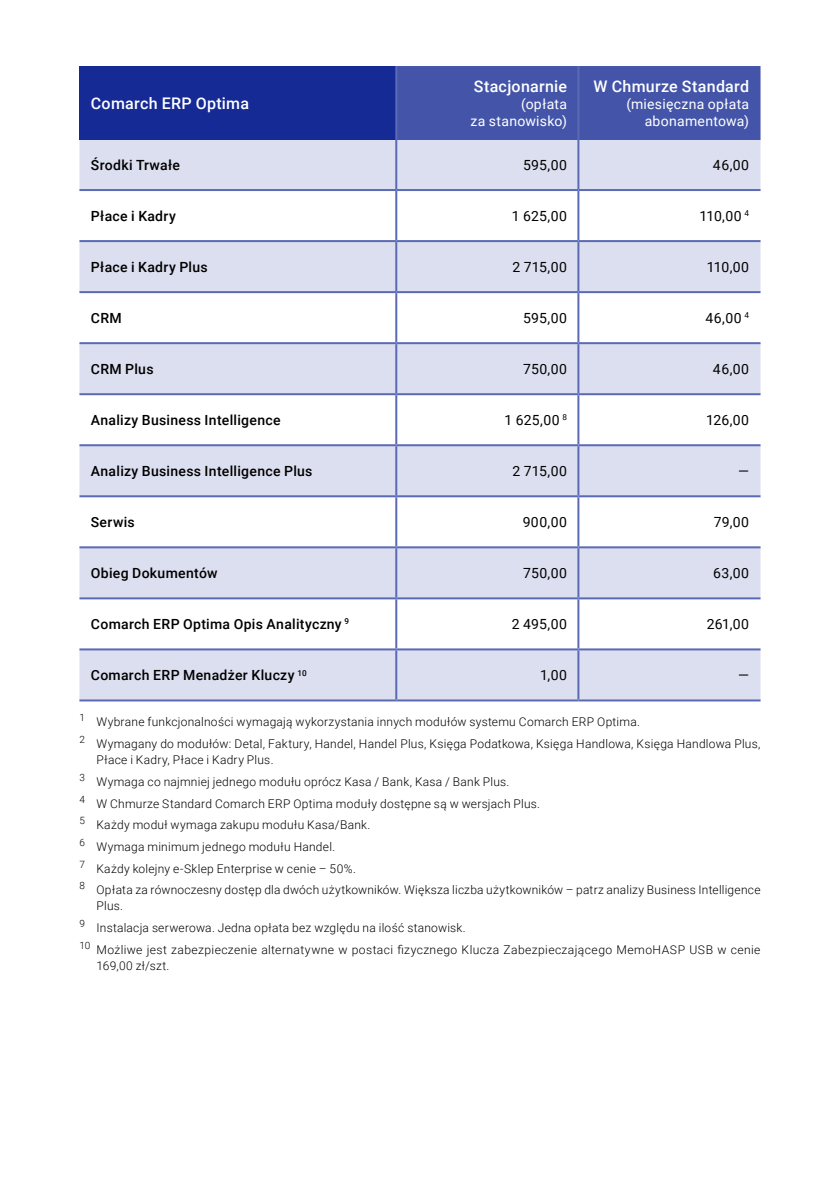
<style>
.page{position:relative;width:840px;height:1191px;background:#fff}
.page>*{position:absolute;margin:0;border:0;box-sizing:border-box;transform-origin:0 0}
.t1{font:500 16px "Roboto";letter-spacing:.02em;color:#fff}
.t2{font:500 14px "Roboto";letter-spacing:.02em;color:#000}
.t3{font:14px "Roboto";letter-spacing:.035em;color:#000}
.t4{font:14px/16.8px "Roboto";letter-spacing:.02em;color:#fff;text-align:right}
.t5{font:300 12px/21.6px "Roboto";letter-spacing:.02em;color:#000}
</style>
<div class="page">
<div style="left:79px;top:66px;width:317px;height:74px;background:#152a94"></div>
<div style="left:397px;top:66px;width:363px;height:74px;background:#4455a9"></div>
<div style="left:79px;top:140px;width:681px;height:559px;background:#dcdfef"></div>
<svg style="left:79px;top:191px;width:681px;height:457px"></svg>
<hr style="left:395px;top:66px;width:2px;height:74px;background:#5b6ab4">
<hr style="left:577px;top:66px;width:2px;height:74px;background:#5b6ab4">
<hr style="left:395px;top:191px;width:2px;height:49px;background:#5b6ab4">
<hr style="left:395px;top:293px;width:2px;height:49px;background:#5b6ab4">
<hr style="left:395px;top:395px;width:2px;height:49px;background:#5b6ab4">
<hr style="left:395px;top:497px;width:2px;height:49px;background:#5b6ab4">
<hr style="left:395px;top:599px;width:2px;height:49px;background:#5b6ab4">
<hr style="left:577px;top:191px;width:2px;height:49px;background:#5b6ab4">
<hr style="left:577px;top:293px;width:2px;height:49px;background:#5b6ab4">
<hr style="left:577px;top:395px;width:2px;height:49px;background:#5b6ab4">
<hr style="left:577px;top:497px;width:2px;height:49px;background:#5b6ab4">
<hr style="left:577px;top:599px;width:2px;height:49px;background:#5b6ab4">
<hr style="left:79px;top:189px;width:317px;height:2px;background:#5b6ab4">
<hr style="left:79px;top:240px;width:317px;height:2px;background:#5b6ab4">
<hr style="left:79px;top:291px;width:317px;height:2px;background:#5b6ab4">
<hr style="left:79px;top:342px;width:317px;height:2px;background:#5b6ab4">
<hr style="left:79px;top:393px;width:317px;height:2px;background:#5b6ab4">
<hr style="left:79px;top:444px;width:317px;height:2px;background:#5b6ab4">
<hr style="left:79px;top:495px;width:317px;height:2px;background:#5b6ab4">
<hr style="left:79px;top:546px;width:317px;height:2px;background:#5b6ab4">
<hr style="left:79px;top:597px;width:317px;height:2px;background:#5b6ab4">
<hr style="left:79px;top:648px;width:317px;height:2px;background:#5b6ab4">
<hr style="left:79px;top:699px;width:317px;height:2px;background:#5b6ab4">
<hr style="left:578px;top:189px;width:182px;height:2px;background:#5b6ab4">
<hr style="left:578px;top:240px;width:182px;height:2px;background:#5b6ab4">
<hr style="left:578px;top:291px;width:182px;height:2px;background:#5b6ab4">
<hr style="left:578px;top:342px;width:182px;height:2px;background:#5b6ab4">
<hr style="left:578px;top:393px;width:182px;height:2px;background:#5b6ab4">
<hr style="left:578px;top:444px;width:182px;height:2px;background:#5b6ab4">
<hr style="left:578px;top:495px;width:182px;height:2px;background:#5b6ab4">
<hr style="left:578px;top:546px;width:182px;height:2px;background:#5b6ab4">
<hr style="left:578px;top:597px;width:182px;height:2px;background:#5b6ab4">
<hr style="left:578px;top:648px;width:182px;height:2px;background:#5b6ab4">
<hr style="left:578px;top:699px;width:182px;height:2px;background:#5b6ab4">
<hr style="left:396px;top:240px;width:182px;height:2px;background:#5b6ab4">
<hr style="left:395px;top:242px;width:2px;height:49px;background:#5b6ab4">
<hr style="left:577px;top:242px;width:2px;height:49px;background:#5b6ab4">
<hr style="left:396px;top:291px;width:182px;height:2px;background:#5b6ab4">
<hr style="left:395px;top:140px;width:2px;height:49px;background:#5b6ab4">
<hr style="left:577px;top:140px;width:2px;height:49px;background:#5b6ab4">
<hr style="left:396px;top:189px;width:182px;height:2px;background:#5b6ab4">
<hr style="left:396px;top:342px;width:182px;height:2px;background:#5b6ab4">
<hr style="left:395px;top:344px;width:2px;height:49px;background:#5b6ab4">
<hr style="left:577px;top:344px;width:2px;height:49px;background:#5b6ab4">
<hr style="left:396px;top:393px;width:182px;height:2px;background:#5b6ab4">
<hr style="left:396px;top:444px;width:182px;height:2px;background:#5b6ab4">
<hr style="left:395px;top:446px;width:2px;height:49px;background:#5b6ab4">
<hr style="left:577px;top:446px;width:2px;height:49px;background:#5b6ab4">
<hr style="left:396px;top:495px;width:182px;height:2px;background:#5b6ab4">
<hr style="left:396px;top:546px;width:182px;height:2px;background:#5b6ab4">
<hr style="left:395px;top:548px;width:2px;height:49px;background:#5b6ab4">
<hr style="left:577px;top:548px;width:2px;height:49px;background:#5b6ab4">
<hr style="left:396px;top:597px;width:182px;height:2px;background:#5b6ab4">
<hr style="left:396px;top:648px;width:182px;height:2px;background:#5b6ab4">
<hr style="left:395px;top:650px;width:2px;height:49px;background:#5b6ab4">
<hr style="left:577px;top:650px;width:2px;height:49px;background:#5b6ab4">
<hr style="left:396px;top:699px;width:182px;height:2px;background:#5b6ab4">
<h1 class="t1" style="left:91px;top:92px;width:160px">Comarch ERP Optima</h1>
<h1 class="t1" style="left:473px;top:75px;width:95px">Stacjonarnie</h1>
<p class="t4" style="left:470px;top:95px;width:98px">(opłata<br>za stanowisko)</p>
<h1 class="t1" style="left:593px;top:75px;width:157px">W Chmurze Standard</h1>
<p class="t4" style="left:626px;top:95px;width:124px">(miesięczna opłata abonamentowa)</p>
<p class="t2" style="left:91px;top:155px;width:91px">Środki Trwałe</p>
<p class="t3" style="left:523px;top:155px;width:45px">595,00</p>
<p class="t3" style="left:712px;top:155px;width:38px">46,00</p>
<p class="t2" style="left:91px;top:206px;width:87px">Płace i Kadry</p>
<p class="t3" style="left:511px;top:206px;width:57px">1 625,00</p>
<p class="t3" style="left:699px;top:206px;width:51px">110,00 <sup>4</sup></p>
<p class="t2" style="left:91px;top:257px;width:118px">Płace i Kadry Plus</p>
<p class="t3" style="left:512px;top:257px;width:56px">2 715,00</p>
<p class="t3" style="left:706px;top:257px;width:44px">110,00</p>
<p class="t2" style="left:91px;top:308px;width:32px">CRM</p>
<p class="t3" style="left:523px;top:308px;width:45px">595,00</p>
<p class="t3" style="left:705px;top:308px;width:45px">46,00 <sup>4</sup></p>
<p class="t2" style="left:91px;top:359px;width:64px">CRM Plus</p>
<p class="t3" style="left:523px;top:359px;width:45px">750,00</p>
<p class="t3" style="left:712px;top:359px;width:38px">46,00</p>
<p class="t2" style="left:91px;top:410px;width:191px">Analizy Business Intelligence</p>
<p class="t3" style="left:504px;top:410px;width:64px">1 625,00 <sup>8</sup></p>
<p class="t3" style="left:705px;top:410px;width:45px">126,00</p>
<p class="t2" style="left:91px;top:461px;width:223px">Analizy Business Intelligence Plus</p>
<p class="t3" style="left:512px;top:461px;width:56px">2 715,00</p>
<p class="t3" style="left:737px;top:461px;width:12px">—</p>
<p class="t2" style="left:91px;top:512px;width:45px">Serwis</p>
<p class="t3" style="left:522px;top:512px;width:46px">900,00</p>
<p class="t3" style="left:713px;top:512px;width:37px">79,00</p>
<p class="t2" style="left:91px;top:563px;width:128px">Obieg Dokumentów</p>
<p class="t3" style="left:523px;top:563px;width:45px">750,00</p>
<p class="t3" style="left:712px;top:563px;width:38px">63,00</p>
<p class="t2" style="left:91px;top:614px;width:260px">Comarch ERP Optima Opis Analityczny <sup>9</sup></p>
<p class="t3" style="left:511px;top:614px;width:57px">2 495,00</p>
<p class="t3" style="left:706px;top:614px;width:44px">261,00</p>
<p class="t2" style="left:91px;top:665px;width:217px">Comarch ERP Menadżer Kluczy <sup>10</sup></p>
<p class="t3" style="left:539px;top:665px;width:29px">1,00</p>
<p class="t3" style="left:737px;top:665px;width:12px">—</p>
<p class="t5" style="left:79px;top:711px;width:682px"><sup>1</sup> Wybrane funkcjonalności wymagają wykorzystania innych modułów systemu Comarch ERP Optima.<br><sup>2</sup> Wymagany do modułów: Detal, Faktury, Handel, Handel Plus, Księga Podatkowa, Księga Handlowa, Księga Handlowa Plus,</p>
<p class="t5" style="left:79px;top:748px;width:682px;text-indent:17px">Płace i Kadry, Płace i Kadry Plus.<br><sup>3</sup> Wymaga co najmniej jednego modułu oprócz Kasa / Bank, Kasa / Bank Plus.<br><sup>4</sup> W Chmurze Standard Comarch ERP Optima moduły dostępne są w wersjach Plus.<br><sup>5</sup> Każdy moduł wymaga zakupu modułu Kasa/Bank.<br><sup>6</sup> Wymaga minimum jednego modułu Handel.<br><sup>7</sup> Każdy kolejny e-Sklep Enterprise w cenie – 50%.<br><sup>8</sup> Opłata za równoczesny dostęp dla dwóch użytkowników. Większa liczba użytkowników – patrz analizy Business Intelligence</p>
<p class="t5" style="left:79px;top:894px;width:682px;text-indent:17px">Plus.<br><sup>9</sup> Instalacja serwerowa. Jedna opłata bez względu na ilość stanowisk.<br><sup>10</sup> Możliwe jest zabezpieczenie alternatywne w postaci fizycznego Klucza Zabezpieczającego MemoHASP USB w cenie</p>
<p class="t5" style="left:96px;top:954px;width:74px">169,00 zł/szt.</p>
</div>
